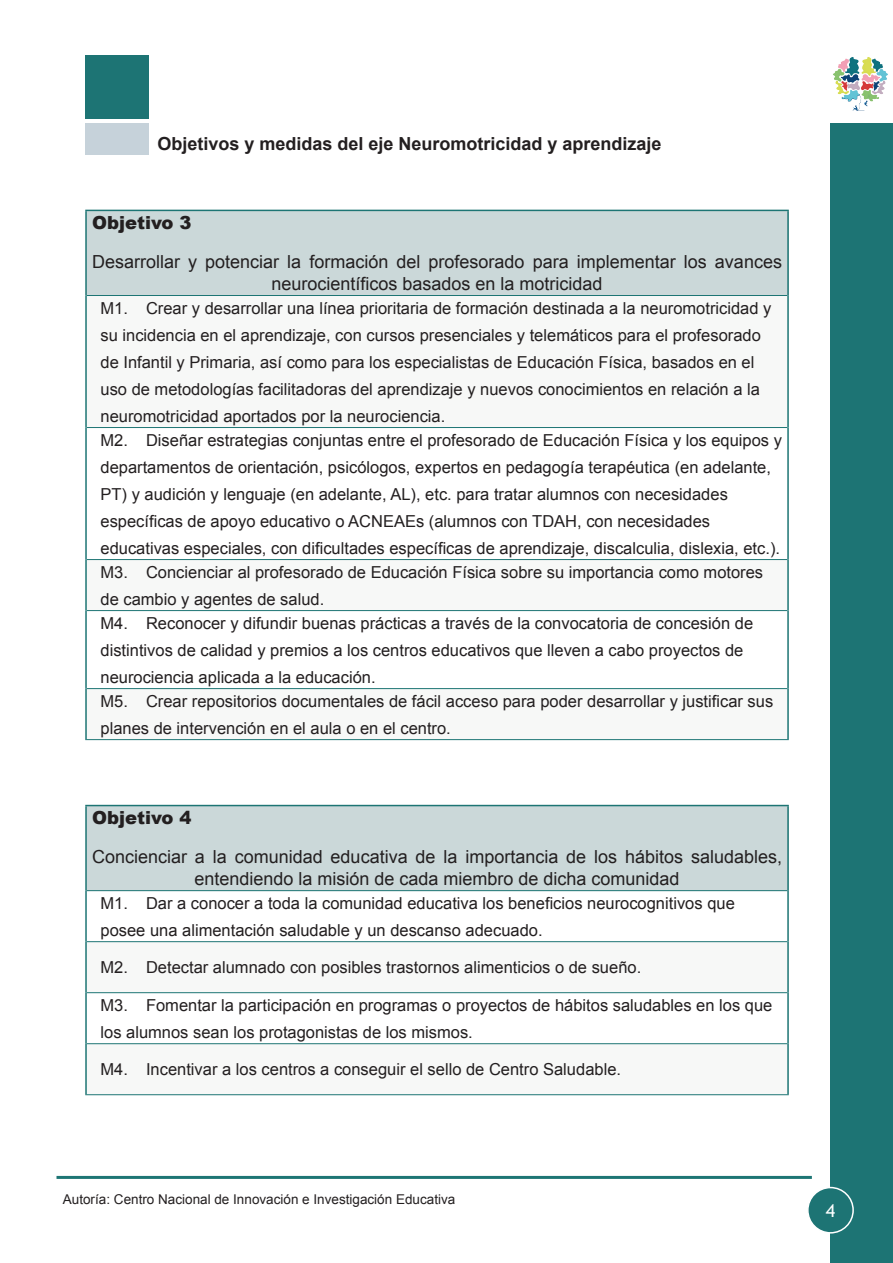
<style>
.page{position:relative;width:893px;height:1263px;background:#fff}
.page>*{position:absolute;margin:0;border:0;box-sizing:border-box;transform-origin:0 0}
.neuro_parrafo_objeti{font:18px/21.6px "Arial";color:#231f20;text-align:center}
.t1{font:700 18px "Arial";color:#231f20}
.t2{font:900 18px "Arial";color:#231f20}
.t3{font:18px "Trebuchet MS";color:#fff}
.t4{font:16.5px/27px "Arial";color:#231f20}
.t5{font:13.5px "Arial";color:#231f20}
</style>
<div class="page">
<div style="left:831px;top:123px;width:62px;height:1140px;background:#1d7474"></div>
<div style="left:85px;top:55px;width:64px;height:64px;background:#1d7474"></div>
<div style="left:85px;top:123px;width:64px;height:32px;background:#c6d2da"></div>
<img style="left:833px;top:57px;width:55px;height:54px">
<hr style="left:57px;top:1176px;width:755px;height:3px;background:#1d7574">
<div style="left:808px;top:1187px;width:45px;height:46px;background:#1d7474;border-radius:50%"></div>
<div style="left:807px;top:1187px;width:47px;height:46px;border:2px solid #fff;border-radius:50%"></div>
<div style="left:86px;top:210px;width:702px;height:85px;background:#cbd8d9"></div>
<svg style="left:87px;top:560px;width:700px;height:130px"></svg>
<hr style="left:85px;top:295px;width:2px;height:132px;background:#1d7574">
<hr style="left:787px;top:295px;width:2px;height:132px;background:#1d7574">
<hr style="left:85px;top:210px;width:704px;height:1px;background:#1d7574">
<hr style="left:85px;top:211px;width:2px;height:84px;background:#1d7574">
<hr style="left:787px;top:211px;width:2px;height:84px;background:#1d7574">
<hr style="left:85px;top:427px;width:2px;height:132px;background:#1d7574">
<hr style="left:787px;top:427px;width:2px;height:132px;background:#1d7574">
<hr style="left:85px;top:559px;width:2px;height:52px;background:#1d7574">
<hr style="left:787px;top:559px;width:2px;height:52px;background:#1d7574">
<hr style="left:85px;top:611px;width:2px;height:78px;background:#1d7574">
<hr style="left:787px;top:611px;width:2px;height:78px;background:#1d7574">
<hr style="left:85px;top:689px;width:2px;height:50px;background:#1d7574">
<hr style="left:787px;top:689px;width:2px;height:50px;background:#1d7574">
<hr style="left:87px;top:295px;width:700px;height:1px;background:#1d7574">
<hr style="left:87px;top:427px;width:700px;height:1px;background:#1d7574">
<hr style="left:87px;top:559px;width:700px;height:1px;background:#1d7574">
<hr style="left:87px;top:610px;width:700px;height:1px;background:#1d7574">
<hr style="left:87px;top:688px;width:700px;height:1px;background:#1d7574">
<hr style="left:85px;top:739px;width:704px;height:1px;background:#1d7574">
<div style="left:86px;top:805px;width:702px;height:86px;background:#cbd8d9"></div>
<svg style="left:87px;top:942px;width:700px;height:103px"></svg>
<hr style="left:85px;top:891px;width:2px;height:51px;background:#1d7574">
<hr style="left:787px;top:891px;width:2px;height:51px;background:#1d7574">
<hr style="left:85px;top:805px;width:704px;height:1px;background:#1d7574">
<hr style="left:85px;top:806px;width:2px;height:85px;background:#1d7574">
<hr style="left:787px;top:806px;width:2px;height:85px;background:#1d7574">
<hr style="left:85px;top:942px;width:2px;height:51px;background:#1d7574">
<hr style="left:787px;top:942px;width:2px;height:51px;background:#1d7574">
<hr style="left:85px;top:993px;width:2px;height:51px;background:#1d7574">
<hr style="left:787px;top:993px;width:2px;height:51px;background:#1d7574">
<hr style="left:85px;top:1044px;width:2px;height:50px;background:#1d7574">
<hr style="left:787px;top:1044px;width:2px;height:50px;background:#1d7574">
<hr style="left:87px;top:890px;width:700px;height:1px;background:#1d7574">
<hr style="left:87px;top:941px;width:700px;height:1px;background:#1d7574">
<hr style="left:87px;top:992px;width:700px;height:1px;background:#1d7574">
<hr style="left:87px;top:1043px;width:700px;height:1px;background:#1d7574">
<hr style="left:85px;top:1094px;width:704px;height:1px;background:#1d7574">
<p class="t1" style="left:157px;top:132px;width:506px">Objetivos y medidas del eje Neuromotricidad y aprendizaje</p>
<p class="t2" style="left:92px;top:210px;width:101px">Objetivo 3</p>
<p class="neuro_parrafo_objeti" style="left:92px;top:251px;width:691px">Desarrollar y potenciar la formación del profesorado para implementar los avances neurocientíficos basados en la motricidad</p>
<p class="t4" style="left:101px;top:294px;width:672px">M1. Crear y desarrollar una línea prioritaria de formación destinada a la neuromotricidad y su incidencia en el aprendizaje, con cursos presenciales y telemáticos para el profesorado de Infantil y Primaria, así como para los especialistas de Educación Física, basados en el uso de metodologías facilitadoras del aprendizaje y nuevos conocimientos en relación a la neuromotricidad aportados por la neurociencia.</p>
<p class="t4" style="left:101px;top:426px;width:683px">M2. Diseñar estrategias conjuntas entre el profesorado de Educación Física y los equipos y departamentos de orientación, psicólogos, expertos en pedagogía terapéutica (en adelante, PT) y audición y lenguaje (en adelante, AL), etc. para tratar alumnos con necesidades específicas de apoyo educativo o ACNEAEs (alumnos con TDAH, con necesidades educativas especiales, con dificultades específicas de aprendizaje, discalculia, dislexia, etc.).</p>
<p class="t4" style="left:101px;top:558px;width:664px">M3. Concienciar al profesorado de Educación Física sobre su importancia como motores de cambio y agentes de salud.</p>
<p class="t4" style="left:101px;top:609px;width:654px">M4. Reconocer y difundir buenas prácticas a través de la convocatoria de concesión de distintivos de calidad y premios a los centros educativos que lleven a cabo proyectos de neurociencia aplicada a la educación.</p>
<p class="t4" style="left:101px;top:687px;width:674px">M5. Crear repositorios documentales de fácil acceso para poder desarrollar y justificar sus planes de intervención en el aula o en el centro.</p>
<p class="t2" style="left:92px;top:805px;width:101px">Objetivo 4</p>
<p class="neuro_parrafo_objeti" style="left:92px;top:846px;width:691px">Concienciar a la comunidad educativa de la importancia de los hábitos saludables, entendiendo la misión de cada miembro de dicha comunidad</p>
<p class="t4" style="left:101px;top:889px;width:636px">M1. Dar a conocer a toda la comunidad educativa los beneficios neurocognitivos que posee una alimentación saludable y un descanso adecuado.</p>
<p class="t4" style="left:101px;top:954px;width:542px">M2. Detectar alumnado con posibles trastornos alimenticios o de sueño.</p>
<p class="t4" style="left:101px;top:991px;width:673px">M3. Fomentar la participación en programas o proyectos de hábitos saludables en los que los alumnos sean los protagonistas de los mismos.</p>
<p class="t4" style="left:101px;top:1056px;width:522px">M4. Incentivar a los centros a conseguir el sello de Centro Saludable.</p>
<p class="t5" style="left:63px;top:1191px;width:394px">Autoría: Centro Nacional de Innovación e Investigación Educativa</p>
<p class="t3" style="left:826px;top:1200px;width:11px">4</p>
</div>
